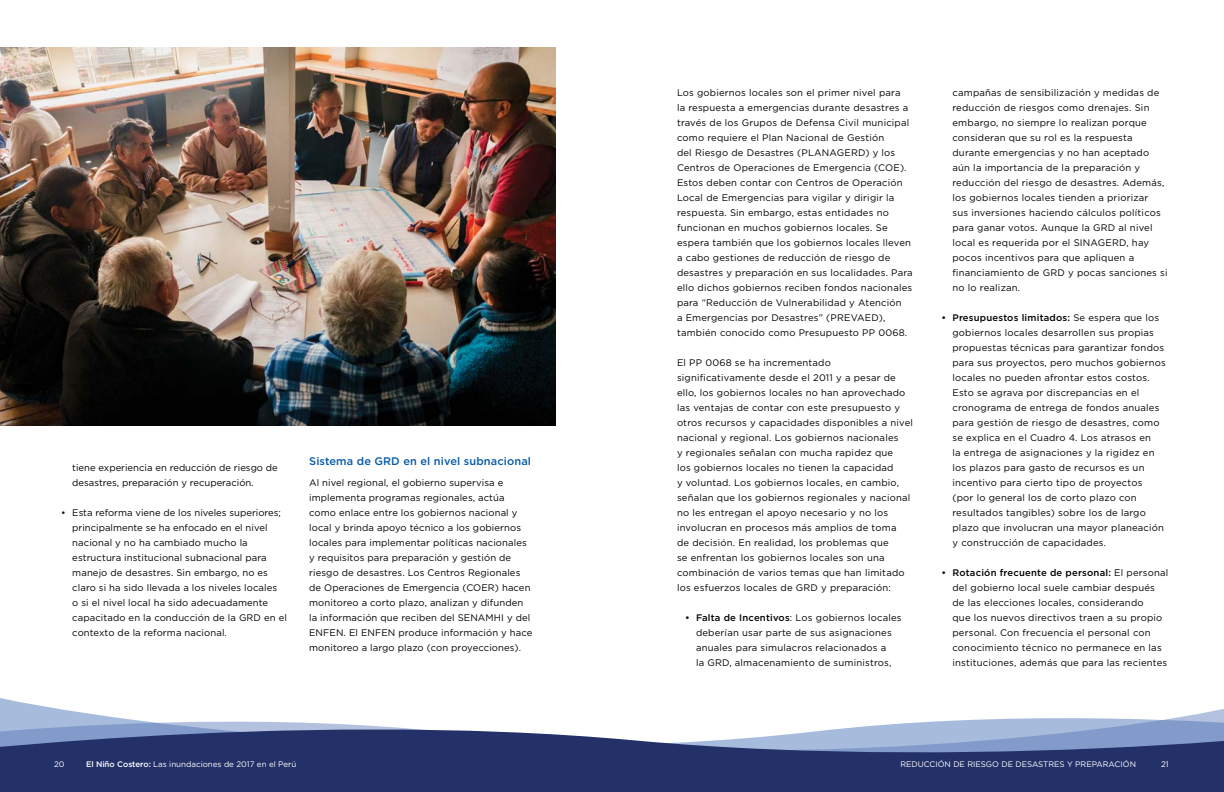
<style>
.page{position:relative;width:1224px;height:792px;background:#fff}
.page>*{position:absolute;margin:0;border:0;box-sizing:border-box;transform-origin:0 0}
.t1{font:500 11px "Gotham";letter-spacing:.01em;color:#065aa8}
.t2{font:9.5px/15px "Gotham";letter-spacing:.02em;color:#000}
.t3{font:9.5px/15px "Gotham";color:#000}
.t4{font:8px "Gotham";color:#fff}
.s1{font-weight:500}
</style>
<div class="page">
<svg style="left:0;top:698px;width:1224px;height:94px;fill:#233168"></svg>
<img style="left:0;top:48px;width:555px;height:378px">
<p class="t3" style="left:72px;top:460px;width:207px">tiene experiencia en reducción de riesgo de desastres, preparación y recuperación.</p>
<p class="t2" style="left:72px;top:505px;width:216px;text-indent:-11px">• Esta reforma viene de los niveles superiores; principalmente se ha enfocado en el nivel nacional y no ha cambiado mucho la estructura institucional subnacional para manejo de desastres. Sin embargo, no es claro si ha sido llevada a los niveles locales<br>o si el nivel local ha sido adecuadamente capacitado en la conducción de la GRD en el contexto de la reforma nacional.</p>
<p class="t1" style="left:309px;top:454px;width:223px">Sistema de GRD en el nivel subnacional</p>
<p class="t2" style="left:309px;top:475px;width:225px">Al nivel regional, el gobierno supervisa e implementa programas regionales, actúa como enlace entre los gobiernos nacional y local y brinda apoyo técnico a los gobiernos locales para implementar políticas nacionales y requisitos para preparación y gestión de riesgo de desastres. Los Centros Regionales de Operaciones de Emergencia (COER) hacen monitoreo a corto plazo, analizan y difunden la información que reciben del SENAMHI y del ENFEN. El ENFEN produce información y hace monitoreo a largo plazo (con proyecciones).</p>
<p class="t2" style="left:677px;top:85px;width:237px">Los gobiernos locales son el primer nivel para<br>la respuesta a emergencias durante desastres a través de los Grupos de Defensa Civil municipal como requiere el Plan Nacional de Gestión<br>del Riesgo de Desastres (PLANAGERD) y los Centros de Operaciones de Emergencia (COE).<br>Estos deben contar con Centros de Operación Local de Emergencias para vigilar y dirigir la respuesta. Sin embargo, estas entidades no funcionan en muchos gobiernos locales. Se espera también que los gobiernos locales lleven a cabo gestiones de reducción de riesgo de desastres y preparación en sus localidades. Para ello dichos gobiernos reciben fondos nacionales para “Reducción de Vulnerabilidad y Atención<br>a Emergencias por Desastres” (PREVAED), también conocido como Presupuesto PP 0068.</p>
<p class="t2" style="left:677px;top:355px;width:237px">El PP 0068 se ha incrementado significativamente desde el 2011 y a pesar de ello, los gobiernos locales no han aprovechado las ventajas de contar con este presupuesto y otros recursos y capacidades disponibles a nivel nacional y regional. Los gobiernos nacionales<br>y regionales señalan con mucha rapidez que<br>los gobiernos locales no tienen la capacidad<br>y voluntad. Los gobiernos locales, en cambio, señalan que los gobiernos regionales y nacional no les entregan el apoyo necesario y no los involucran en procesos más amplios de toma<br>de decisión. En realidad, los problemas que<br>se enfrentan los gobiernos locales son una combinación de varios temas que han limitado los esfuerzos locales de GRD y preparación:</p>
<p class="t2" style="left:685px;top:610px;width:218px;text-align:center"><span class="s1">• Falta de Incentivos</span>: Los gobiernos locales deberían usar parte de sus asignaciones anuales para simulacros relacionados a<br>la GRD, almacenamiento de suministros,</p>
<p class="t2" style="left:952px;top:85px;width:217px">campañas de sensibilización y medidas de reducción de riesgos como drenajes. Sin embargo, no siempre lo realizan porque consideran que su rol es la respuesta durante emergencias y no han aceptado aún la importancia de la preparación y reducción del riesgo de desastres. Además, los gobiernos locales tienden a priorizar<br>sus inversiones haciendo cálculos políticos para ganar votos. Aunque la GRD al nivel local es requerida por el SINAGERD, hay pocos incentivos para que apliquen a financiamiento de GRD y pocas sanciones si no lo realizan.</p>
<p class="t2" style="left:952px;top:310px;width:215px;text-indent:-11px"><span class="s1">• Presupuestos limitados:</span> Se espera que los gobiernos locales desarrollen sus propias propuestas técnicas para garantizar fondos para sus proyectos, pero muchos gobiernos locales no pueden afrontar estos costos.<br>Esto se agrava por discrepancias en el cronograma de entrega de fondos anuales para gestión de riesgo de desastres, como se explica en el Cuadro 4. Los atrasos en<br>la entrega de asignaciones y la rigidez en los plazos para gasto de recursos es un incentivo para cierto tipo de proyectos<br>(por lo general los de corto plazo con resultados tangibles) sobre los de largo plazo que involucran una mayor planeación y construcción de capacidades.</p>
<p class="t2" style="left:952px;top:565px;width:217px;text-indent:-11px"><span class="s1">• Rotación frecuente de personal:</span> El personal del gobierno local suele cambiar después de las elecciones locales, considerando<br>que los nuevos directivos traen a su propio personal. Con frecuencia el personal con conocimiento técnico no permanece en las instituciones, además que para las recientes</p>
<p class="t4" style="left:54px;top:759px;width:12px">20</p>
<p class="t4" style="left:86px;top:759px;width:212px"><span class="s1">El Niño Costero:</span> Las inundaciones de 2017 en el Perú</p>
<p class="t4" style="left:900px;top:759px;width:237px">REDUCCIÓN DE RIESGO DE DESASTRES Y PREPARACIÓN</p>
<p class="t4" style="left:1161px;top:759px;width:9px">21</p>
</div>
